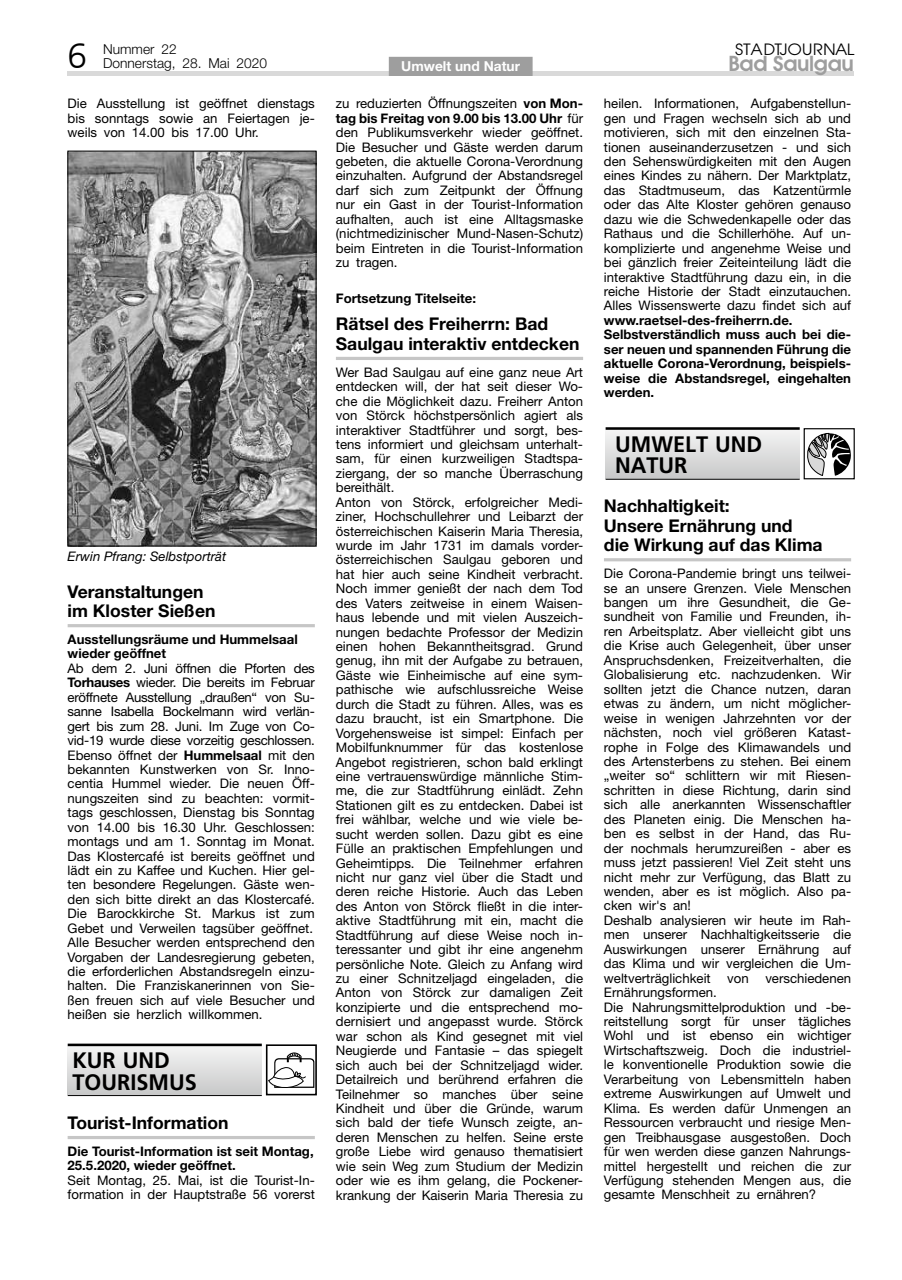
<style>
.page{position:relative;width:902px;height:1280px;background:#fff}
.page>*{position:absolute;margin:0;border:0;box-sizing:border-box;transform-origin:0 0}
.t1{font:300 35.1px "Frutiger";color:#000}
.t2{font:700 22.35px/21.8px "Frutiger";color:#000}
.t3{font:600 21.45px "Avant Garde Two BQ";letter-spacing:-.02em;color:#9e9e9e}
.t4{font:700 17.55px/19.2px "Helvetica Neue";color:#000}
.t5{font:16.35px "Avant Garde Two BQ";color:#000;scale:1.08 1}
.t6{font:300 13.65px/13.5px "Helvetica Neue";color:#000}
.t7{font:700 13.65px "Helvetica Neue";color:#fff}
.t8{font:13.2px/14.4px "Helvetica Neue";color:#000}
.t9{font:700 13.2px/14.4px "Helvetica Neue";color:#000}
.t10{font:italic 13.2px "Helvetica Neue";color:#000}
.s1{font-weight:700}
</style>
<div class="page">
<div style="left:68px;top:71px;width:785px;height:5px;background:#d9d9d9"></div>
<div style="left:389px;top:57px;width:143px;height:19px;background:#9e9e9e"></div>
<hr style="left:68px;top:624px;width:247px;height:3px;background:#c6c6c6">
<hr style="left:68px;top:1136px;width:247px;height:3px;background:#c6c6c6">
<img style="left:70px;top:153px;width:244px;height:391px">
<div style="left:68px;top:1046px;width:194px;height:48px;background:linear-gradient(to bottom,#f4f5f5,#c9caca)"></div>
<div style="left:266px;top:1044px;width:51px;height:51px;border:2px solid #000"></div>
<svg style="left:267px;top:1052px;width:47px;height:38px"></svg>
<hr style="left:68px;top:1043px;width:194px;height:3px;background:#000">
<hr style="left:68px;top:1095px;width:194px;height:1px;background:#000">
<hr style="left:336px;top:357px;width:247px;height:3px;background:#c6c6c6">
<hr style="left:604px;top:558px;width:247px;height:3px;background:#c6c6c6">
<div style="left:605px;top:429px;width:194px;height:49px;background:linear-gradient(to bottom,#f5f5f5,#c8c8c9)"></div>
<div style="left:803px;top:428px;width:51px;height:51px;border:1px solid #000"></div>
<svg style="left:807px;top:433px;width:44px;height:43px"></svg>
<hr style="left:605px;top:427px;width:194px;height:3px;background:#000">
<hr style="left:605px;top:479px;width:194px;height:1px;background:#000">
<h1 class="t1" style="left:68px;top:36px;width:21px">6</h1>
<p class="t6" style="left:103px;top:42px;width:165px">Nummer 22<br>Donnerstag, 28. Mai 2020</p>
<p class="t5" style="left:735px;top:40px;width:112px">STADTJOURNAL</p>
<p class="t7" style="left:401px;top:58px;width:120px">Umwelt und Natur</p>
<h3 class="t3" style="left:728px;top:51px;width:127px">Bad Saulgau</h3>
<p class="t8" style="left:68px;top:96px;width:249px;text-align:justify">Die Ausstellung ist geöffnet dienstags bis sonntags sowie an Feiertagen je&shy;weils von 14.00 bis 17.00 Uhr.</p>
<p class="t10" style="left:68px;top:549px;width:160px">Erwin Pfrang: Selbstporträt</p>
<h3 class="t4" style="left:68px;top:581px;width:149px">Veranstaltungen im Kloster Sießen</h3>
<p class="t9" style="left:68px;top:632px;width:232px">Ausstellungsräume und Hummelsaal wieder geöffnet</p>
<p class="t8" style="left:68px;top:661px;width:249px">Ab dem 2. Juni öffnen die Pforten des <span class="s1">Torhauses</span> wieder. Die bereits im Februar eröffnete Ausstellung „draußen“ von Su&shy;sanne Isabella Bockelmann wird verlän&shy;gert bis zum 28. Juni. Im Zuge von Co&shy;vid-19 wurde diese vorzeitig geschlossen.<br>Ebenso öffnet der <span class="s1">Hummelsaal</span> mit den bekannten Kunstwerken von Sr. Inno&shy;centia Hummel wieder. Die neuen Öff&shy;nungszeiten sind zu beachten: vormit&shy;tags geschlossen, Dienstag bis Sonntag von 14.00 bis 16.30 Uhr. Geschlossen: montags und am 1. Sonntag im Monat.<br>Das Klostercafé ist bereits geöffnet und lädt ein zu Kaffee und Kuchen. Hier gel&shy;ten besondere Regelungen. Gäste wen&shy;den sich bitte direkt an das Klostercafé.<br>Die Barockkirche St. Markus ist zum Gebet und Verweilen tagsüber geöffnet.<br>Alle Besucher werden entsprechend den Vorgaben der Landesregierung gebeten, die erforderlichen Abstandsregeln einzu&shy;halten. Die Franziskanerinnen von Sie&shy;ßen freuen sich auf viele Besucher und heißen sie herzlich willkommen.</p>
<h2 class="t2" style="left:72px;top:1049px;width:126px">KUR UND<br>TOURISMUS</h2>
<h3 class="t4" style="left:68px;top:1112px;width:162px">Tourist-Information</h3>
<p class="t9" style="left:68px;top:1144px;width:247px">Die Tourist-Information ist seit Montag,<br>25.5.2020, wieder geöffnet.</p>
<p class="t8" style="left:68px;top:1173px;width:249px">Seit Montag, 25. Mai, ist die Tourist-In&shy;formation in der Hauptstraße 56 vorerst</p>
<p class="t8" style="left:336px;top:96px;width:249px;text-align:justify">zu reduzierten Öffnungszeiten <span class="s1">von Mon&shy;tag bis Freitag von 9.00 bis 13.00 Uhr</span> für den Publikumsverkehr wieder geöffnet.<br>Die Besucher und Gäste werden darum gebeten, die aktuelle Corona-Verordnung einzuhalten. Aufgrund der Abstandsregel darf sich zum Zeitpunkt der Öffnung nur ein Gast in der Tourist-Information aufhalten, auch ist eine Alltagsmaske (nichtmedizinischer Mund-Nasen-Schutz) beim Eintreten in die Tourist-Information zu tragen.</p>
<p class="t9" style="left:336px;top:290px;width:142px">Fortsetzung Titelseite:</p>
<h3 class="t4" style="left:336px;top:314px;width:245px">Rätsel des Freiherrn: Bad<br>Saulgau interaktiv entdecken</h3>
<p class="t8" style="left:336px;top:365px;width:249px">Wer Bad Saulgau auf eine ganz neue Art entdecken will, der hat seit dieser Wo&shy;che die Möglichkeit dazu. Freiherr Anton von Störck höchstpersönlich agiert als interaktiver Stadtführer und sorgt, bes&shy;tens informiert und gleichsam unterhalt&shy;sam, für einen kurzweiligen Stadtspa&shy;ziergang, der so manche Überraschung bereithält.<br>Anton von Störck, erfolgreicher Medi&shy;ziner, Hochschullehrer und Leibarzt der österreichischen Kaiserin Maria Theresia, wurde im Jahr 1731 im damals vorder&shy;österreichischen Saulgau geboren und hat hier auch seine Kindheit verbracht.<br>Noch immer genießt der nach dem Tod des Vaters zeitweise in einem Waisen&shy;haus lebende und mit vielen Auszeich&shy;nungen bedachte Professor der Medizin einen hohen Bekanntheitsgrad. Grund genug, ihn mit der Aufgabe zu betrauen, Gäste wie Einheimische auf eine sym&shy;pathische wie aufschlussreiche Weise durch die Stadt zu führen. Alles, was es dazu braucht, ist ein Smartphone. Die Vorgehensweise ist simpel: Einfach per Mobilfunknummer für das kostenlose Angebot registrieren, schon bald erklingt eine vertrauenswürdige männliche Stim&shy;me, die zur Stadtführung einlädt. Zehn Stationen gilt es zu entdecken. Dabei ist frei wählbar, welche und wie viele be&shy;sucht werden sollen. Dazu gibt es eine Fülle an praktischen Empfehlungen und Geheimtipps. Die Teilnehmer erfahren nicht nur ganz viel über die Stadt und deren reiche Historie. Auch das Leben des Anton von Störck fließt in die inter&shy;aktive Stadtführung mit ein, macht die Stadtführung auf diese Weise noch in&shy;teressanter und gibt ihr eine angenehm persönliche Note. Gleich zu Anfang wird zu einer Schnitzeljagd eingeladen, die Anton von Störck zur damaligen Zeit konzipierte und die entsprechend mo&shy;dernisiert und angepasst wurde. Störck war schon als Kind gesegnet mit viel Neugierde und Fantasie – das spiegelt sich auch bei der Schnitzeljagd wider.<br>Detailreich und berührend erfahren die Teilnehmer so manches über seine Kindheit und über die Gründe, warum sich bald der tiefe Wunsch zeigte, an&shy;deren Menschen zu helfen. Seine erste große Liebe wird genauso thematisiert wie sein Weg zum Studium der Medizin oder wie es ihm gelang, die Pockener&shy;krankung der Kaiserin Maria Theresia zu</p>
<p class="t8" style="left:604px;top:96px;width:249px;text-align:justify">heilen. Informationen, Aufgabenstellun&shy;gen und Fragen wechseln sich ab und motivieren, sich mit den einzelnen Sta&shy;tionen auseinanderzusetzen - und sich den Sehenswürdigkeiten mit den Augen eines Kindes zu nähern. Der Marktplatz, das Stadtmuseum, das Katzentürmle oder das Alte Kloster gehören genauso dazu wie die Schwedenkapelle oder das Rathaus und die Schillerhöhe. Auf un&shy;komplizierte und angenehme Weise und bei gänzlich freier Zeiteinteilung lädt die interaktive Stadtführung dazu ein, in die reiche Historie der Stadt einzutauchen.<br>Alles Wissenswerte dazu findet sich auf</p>
<p class="t9" style="left:604px;top:313px;width:249px">www.raetsel-des-freiherrn.de.<br>Selbstverständlich muss auch bei die&shy;ser neuen und spannenden Führung die aktuelle Corona-Verordnung, beispiels&shy;weise die Abstandsregel, eingehalten werden.</p>
<h2 class="t2" style="left:615px;top:433px;width:148px">UMWELT UND<br>NATUR</h2>
<h3 class="t4" style="left:604px;top:496px;width:220px">Nachhaltigkeit:<br>Unsere Ernährung und<br>die Wirkung auf das Klima</h3>
<p class="t8" style="left:604px;top:566px;width:249px">Die Corona-Pandemie bringt uns teilwei&shy;se an unsere Grenzen. Viele Menschen bangen um ihre Gesundheit, die Ge&shy;sundheit von Familie und Freunden, ih&shy;ren Arbeitsplatz. Aber vielleicht gibt uns die Krise auch Gelegenheit, über unser Anspruchsdenken, Freizeitverhalten, die Globalisierung etc. nachzudenken. Wir sollten jetzt die Chance nutzen, daran etwas zu ändern, um nicht möglicher&shy;weise in wenigen Jahrzehnten vor der nächsten, noch viel größeren Katast&shy;rophe in Folge des Klimawandels und des Artensterbens zu stehen. Bei einem „weiter so“ schlittern wir mit Riesen&shy;schritten in diese Richtung, darin sind sich alle anerkannten Wissenschaftler des Planeten einig. Die Menschen ha&shy;ben es selbst in der Hand, das Ru&shy;der nochmals herumzureißen - aber es muss jetzt passieren! Viel Zeit steht uns nicht mehr zur Verfügung, das Blatt zu wenden, aber es ist möglich. Also pa&shy;cken wir's an!<br>Deshalb analysieren wir heute im Rah&shy;men unserer Nachhaltigkeitsserie die Auswirkungen unserer Ernährung auf das Klima und wir vergleichen die Um&shy;weltverträglichkeit</p>
<p class="t8" style="left:727px;top:970px;width:23px">von</p>
<p class="t8" style="left:765px;top:970px;width:87px">verschiedenen</p>
<p class="t8" style="left:604px;top:985px;width:249px">Ernährungsformen.<br>Die Nahrungsmittelproduktion und -be&shy;reitstellung sorgt für unser tägliches Wohl und ist ebenso ein wichtiger Wirtschaftszweig. Doch die industriel&shy;le konventionelle Produktion sowie die Verarbeitung von Lebensmitteln haben extreme Auswirkungen auf Umwelt und Klima. Es werden dafür Unmengen an Ressourcen verbraucht und riesige Men&shy;gen Treibhausgase ausgestoßen. Doch für wen werden diese ganzen Nahrungs&shy;mittel hergestellt und reichen die zur Verfügung stehenden Mengen aus, die gesamte Menschheit zu ernähren?</p>
</div>
